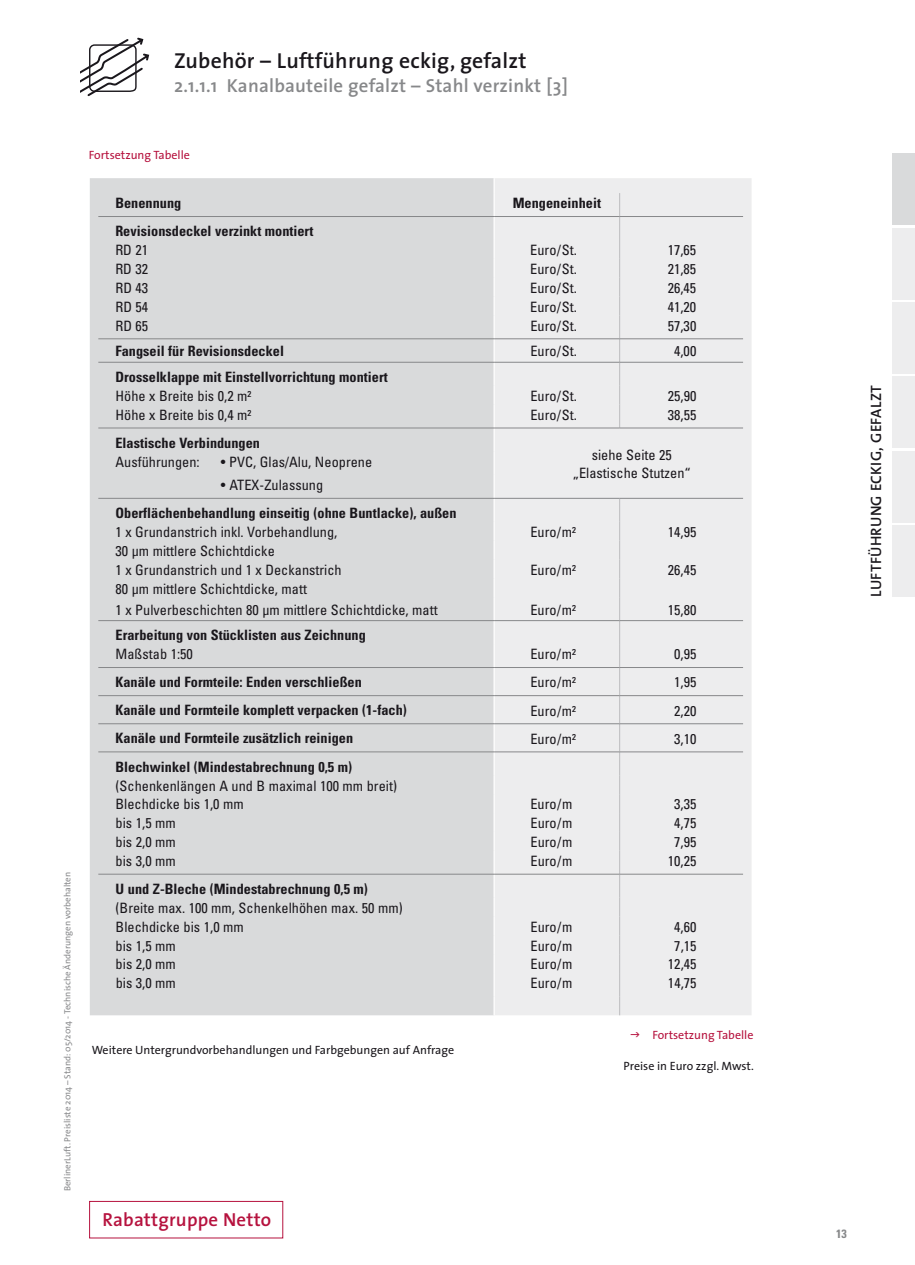
<style>
.page{position:relative;width:915px;height:1265px;background:#fff}
.page>*{position:absolute;margin:0;border:0;box-sizing:border-box;transform-origin:0 0}
.t1{font:600 21.75px "The Sans";letter-spacing:.01em;color:#1a171c}
.t2{font:600 18.9px "The Sans";letter-spacing:.01em;color:#87888a}
.t3{font:600 18.9px "The Sans";letter-spacing:.01em;color:#b6123e}
.t4{font:600 15px "The Sans";letter-spacing:.02em;color:#1a171c}
.t5{font:condensed 14.25px/18.9px "Univers";color:#1a171c}
.t6{font:700 condensed 14.25px "Univers";color:#1a171c}
.t7{font:12px "The Sans";color:#1a171c}
.t8{font:12px "The Sans";color:#b6123e}
.t9{font:700 condensed 12px "Univers";color:#87888a}
.t10{font:9px "The Sans";color:#87888a}
</style>
<div class="page">
<div style="left:89px;top:1200px;width:194px;height:37px;border:1px solid #b6123e"></div>
<div style="left:892px;top:154px;width:22px;height:71px;background:#d9dadb"></div>
<div style="left:892px;top:228px;width:22px;height:71px;background:#ededee"></div>
<div style="left:892px;top:302px;width:22px;height:72px;background:#ededee"></div>
<div style="left:892px;top:376px;width:22px;height:72px;background:#ededee"></div>
<div style="left:892px;top:451px;width:22px;height:71px;background:#ededee"></div>
<div style="left:892px;top:525px;width:22px;height:71px;background:#ededee"></div>
<svg style="left:81px;top:37px;width:69px;height:60px"></svg>
<div style="left:90px;top:178px;width:403px;height:837px;background:#d9dadb"></div>
<div style="left:494px;top:178px;width:257px;height:837px;background:#ededee"></div>
<svg style="left:619px;top:499px;width:1px;height:516px"></svg>
<svg style="left:493px;top:178px;width:1px;height:837px"></svg>
<svg style="left:619px;top:193px;width:1px;height:234px"></svg>
<hr style="left:98px;top:216px;width:396px;height:1px;background:#87888a">
<hr style="left:494px;top:216px;width:125px;height:1px;background:#87888a">
<hr style="left:619px;top:216px;width:123px;height:1px;background:#87888a">
<hr style="left:98px;top:338px;width:396px;height:1px;background:#87888a">
<hr style="left:494px;top:338px;width:125px;height:1px;background:#87888a">
<hr style="left:619px;top:338px;width:123px;height:1px;background:#87888a">
<hr style="left:98px;top:362px;width:396px;height:1px;background:#87888a">
<hr style="left:494px;top:362px;width:125px;height:1px;background:#87888a">
<hr style="left:619px;top:362px;width:123px;height:1px;background:#87888a">
<hr style="left:98px;top:427px;width:396px;height:1px;background:#87888a">
<hr style="left:494px;top:427px;width:125px;height:1px;background:#87888a">
<hr style="left:619px;top:427px;width:123px;height:1px;background:#87888a">
<hr style="left:98px;top:498px;width:396px;height:1px;background:#87888a">
<hr style="left:494px;top:498px;width:125px;height:1px;background:#87888a">
<hr style="left:619px;top:498px;width:123px;height:1px;background:#87888a">
<hr style="left:98px;top:620px;width:396px;height:1px;background:#87888a">
<hr style="left:494px;top:620px;width:125px;height:1px;background:#87888a">
<hr style="left:619px;top:620px;width:123px;height:1px;background:#87888a">
<hr style="left:98px;top:667px;width:396px;height:1px;background:#87888a">
<hr style="left:494px;top:667px;width:125px;height:1px;background:#87888a">
<hr style="left:619px;top:667px;width:123px;height:1px;background:#87888a">
<hr style="left:98px;top:695px;width:396px;height:1px;background:#87888a">
<hr style="left:494px;top:695px;width:125px;height:1px;background:#87888a">
<hr style="left:619px;top:695px;width:123px;height:1px;background:#87888a">
<hr style="left:98px;top:723px;width:396px;height:1px;background:#87888a">
<hr style="left:494px;top:723px;width:125px;height:1px;background:#87888a">
<hr style="left:619px;top:723px;width:123px;height:1px;background:#87888a">
<hr style="left:98px;top:751px;width:396px;height:1px;background:#87888a">
<hr style="left:494px;top:751px;width:125px;height:1px;background:#87888a">
<hr style="left:619px;top:751px;width:123px;height:1px;background:#87888a">
<hr style="left:98px;top:873px;width:396px;height:1px;background:#87888a">
<hr style="left:494px;top:873px;width:125px;height:1px;background:#87888a">
<hr style="left:619px;top:873px;width:123px;height:1px;background:#87888a">
<h1 class="t1" style="left:174px;top:43px;width:354px">Zubehör – Luftführung eckig, gefalzt</h1>
<h2 class="t2" style="left:174px;top:70px;width:395px">2.1.1.1 Kanalbauteile gefalzt – Stahl verzinkt [3]</h2>
<p class="t10" style="left:60px;top:1191px;width:321px;rotate:-90deg">BerlinerLuft. Preisliste 2014 – Stand: 05/2014 - Technische Änderungen vorbehalten</p>
<p class="t8" style="left:89px;top:145px;width:102px">Fortsetzung Tabelle</p>
<p class="t6" style="left:115px;top:194px;width:67px">Benennung</p>
<p class="t6" style="left:512px;top:194px;width:90px">Mengeneinheit</p>
<p class="t6" style="left:115px;top:222px;width:199px">Revisionsdeckel verzinkt montiert</p>
<p class="t5" style="left:115px;top:240px;width:34px">RD 21</p>
<p class="t5" style="left:530px;top:240px;width:48px">Euro/St.</p>
<p class="t5" style="left:667px;top:240px;width:30px">17,65</p>
<p class="t5" style="left:115px;top:259px;width:34px">RD 32</p>
<p class="t5" style="left:530px;top:259px;width:48px">Euro/St.</p>
<p class="t5" style="left:667px;top:259px;width:30px">21,85</p>
<p class="t5" style="left:115px;top:278px;width:34px">RD 43</p>
<p class="t5" style="left:530px;top:278px;width:48px">Euro/St.</p>
<p class="t5" style="left:667px;top:278px;width:30px">26,45</p>
<p class="t5" style="left:115px;top:297px;width:34px">RD 54</p>
<p class="t5" style="left:530px;top:297px;width:48px">Euro/St.</p>
<p class="t5" style="left:667px;top:297px;width:30px">41,20</p>
<p class="t5" style="left:115px;top:315px;width:34px">RD 65</p>
<p class="t5" style="left:530px;top:315px;width:48px">Euro/St.</p>
<p class="t5" style="left:667px;top:315px;width:30px">57,30</p>
<p class="t6" style="left:115px;top:342px;width:170px">Fangseil für Revisionsdeckel</p>
<p class="t5" style="left:530px;top:341px;width:48px">Euro/St.</p>
<p class="t5" style="left:673px;top:341px;width:24px">4,00</p>
<p class="t6" style="left:115px;top:368px;width:274px">Drosselklappe mit Einstellvorrichtung montiert</p>
<p class="t5" style="left:115px;top:386px;width:137px">Höhe x Breite bis 0,2 m²</p>
<p class="t5" style="left:530px;top:386px;width:48px">Euro/St.</p>
<p class="t5" style="left:667px;top:386px;width:30px">25,90</p>
<p class="t5" style="left:115px;top:405px;width:137px">Höhe x Breite bis 0,4 m²</p>
<p class="t5" style="left:530px;top:405px;width:48px">Euro/St.</p>
<p class="t5" style="left:667px;top:405px;width:30px">38,55</p>
<p class="t6" style="left:115px;top:434px;width:146px">Elastische Verbindungen</p>
<p class="t5" style="left:572px;top:444px;width:120px;text-align:center">siehe Seite 25 „Elastische Stutzen“</p>
<p class="t5" style="left:115px;top:451px;width:86px">Ausführungen:</p>
<p class="t5" style="left:221px;top:451px;width:153px">• PVC, Glas/Alu, Neoprene</p>
<p class="t5" style="left:221px;top:475px;width:104px">• ATEX-Zulassung</p>
<p class="t6" style="left:115px;top:504px;width:342px">Oberflächenbehandlung einseitig (ohne Buntlacke), außen</p>
<p class="t5" style="left:115px;top:522px;width:223px">1 x Grundanstrich inkl. Vorbehandlung,</p>
<p class="t5" style="left:530px;top:522px;width:47px">Euro/m²</p>
<p class="t5" style="left:667px;top:522px;width:30px">14,95</p>
<p class="t5" style="left:115px;top:541px;width:228px">30 µm mittlere Schichtdicke<br>1 x Grundanstrich und 1 x Deckanstrich</p>
<p class="t5" style="left:530px;top:559px;width:47px">Euro/m²</p>
<p class="t5" style="left:667px;top:559px;width:30px">26,45</p>
<p class="t5" style="left:115px;top:577px;width:323px;line-height:21.1px">80 µm mittlere Schichtdicke, matt<br>1 x Pulverbeschichten 80 µm mittlere Schichtdicke, matt</p>
<p class="t5" style="left:530px;top:599px;width:47px">Euro/m²</p>
<p class="t5" style="left:667px;top:599px;width:30px">15,80</p>
<p class="t6" style="left:115px;top:626px;width:252px">Erarbeitung von Stücklisten aus Zeichnung</p>
<p class="t5" style="left:115px;top:644px;width:79px">Maßstab 1:50</p>
<p class="t5" style="left:530px;top:644px;width:47px">Euro/m²</p>
<p class="t5" style="left:674px;top:644px;width:24px">0,95</p>
<p class="t6" style="left:115px;top:673px;width:248px">Kanäle und Formteile: Enden verschließen</p>
<p class="t5" style="left:530px;top:672px;width:47px">Euro/m²</p>
<p class="t5" style="left:674px;top:672px;width:24px">1,95</p>
<p class="t6" style="left:115px;top:701px;width:293px">Kanäle und Formteile komplett verpacken (1-fach)</p>
<p class="t5" style="left:530px;top:700px;width:47px">Euro/m²</p>
<p class="t5" style="left:674px;top:700px;width:24px">2,20</p>
<p class="t6" style="left:115px;top:729px;width:239px">Kanäle und Formteile zusätzlich reinigen</p>
<p class="t5" style="left:530px;top:728px;width:47px">Euro/m²</p>
<p class="t5" style="left:674px;top:728px;width:24px">3,10</p>
<p class="t6" style="left:115px;top:757px;width:238px">Blechwinkel (Mindestabrechnung 0,5 m)</p>
<p class="t5" style="left:115px;top:775px;width:283px">(Schenkenlängen A und B maximal 100 mm breit)<br>Blechdicke bis 1,0 mm</p>
<p class="t5" style="left:530px;top:794px;width:43px">Euro/m</p>
<p class="t5" style="left:674px;top:794px;width:24px">3,35</p>
<p class="t5" style="left:115px;top:813px;width:62px">bis 1,5 mm</p>
<p class="t5" style="left:530px;top:813px;width:43px">Euro/m</p>
<p class="t5" style="left:674px;top:813px;width:24px">4,75</p>
<p class="t5" style="left:115px;top:832px;width:62px">bis 2,0 mm</p>
<p class="t5" style="left:530px;top:832px;width:43px">Euro/m</p>
<p class="t5" style="left:674px;top:832px;width:24px">7,95</p>
<p class="t5" style="left:116px;top:850px;width:62px">bis 3,0 mm</p>
<p class="t5" style="left:530px;top:850px;width:43px">Euro/m</p>
<p class="t5" style="left:667px;top:850px;width:30px">10,25</p>
<p class="t6" style="left:116px;top:880px;width:254px">U und Z-Bleche (Mindestabrechnung 0,5 m)</p>
<p class="t5" style="left:116px;top:897px;width:288px">(Breite max. 100 mm, Schenkelhöhen max. 50 mm)<br>Blechdicke bis 1,0 mm</p>
<p class="t5" style="left:530px;top:916px;width:43px">Euro/m</p>
<p class="t5" style="left:674px;top:916px;width:24px">4,60</p>
<p class="t5" style="left:116px;top:935px;width:62px">bis 1,5 mm</p>
<p class="t5" style="left:530px;top:935px;width:43px">Euro/m</p>
<p class="t5" style="left:674px;top:935px;width:24px">7,15</p>
<p class="t5" style="left:116px;top:954px;width:62px">bis 2,0 mm</p>
<p class="t5" style="left:530px;top:954px;width:43px">Euro/m</p>
<p class="t5" style="left:667px;top:954px;width:30px">12,45</p>
<p class="t5" style="left:116px;top:973px;width:62px">bis 3,0 mm</p>
<p class="t5" style="left:530px;top:973px;width:43px">Euro/m</p>
<p class="t5" style="left:667px;top:973px;width:30px">14,75</p>
<p class="t7" style="left:92px;top:1039px;width:364px">Weitere Untergrundvorbehandlungen und Farbgebungen auf Anfrage</p>
<h2 class="t3" style="left:102px;top:1203px;width:170px">Rabattgruppe Netto</h2>
<p class="t8" style="left:652px;top:1025px;width:102px">Fortsetzung Tabelle</p>
<p class="t7" style="left:623px;top:1055px;width:132px">Preise in Euro zzgl. Mwst.</p>
<p class="t4" style="left:863px;top:596px;width:213px;rotate:-90deg">LUFTFÜHRUNG ECKIG, GEFALZT</p>
<p class="t9" style="left:835px;top:1225px;width:12px">13</p>
</div>
